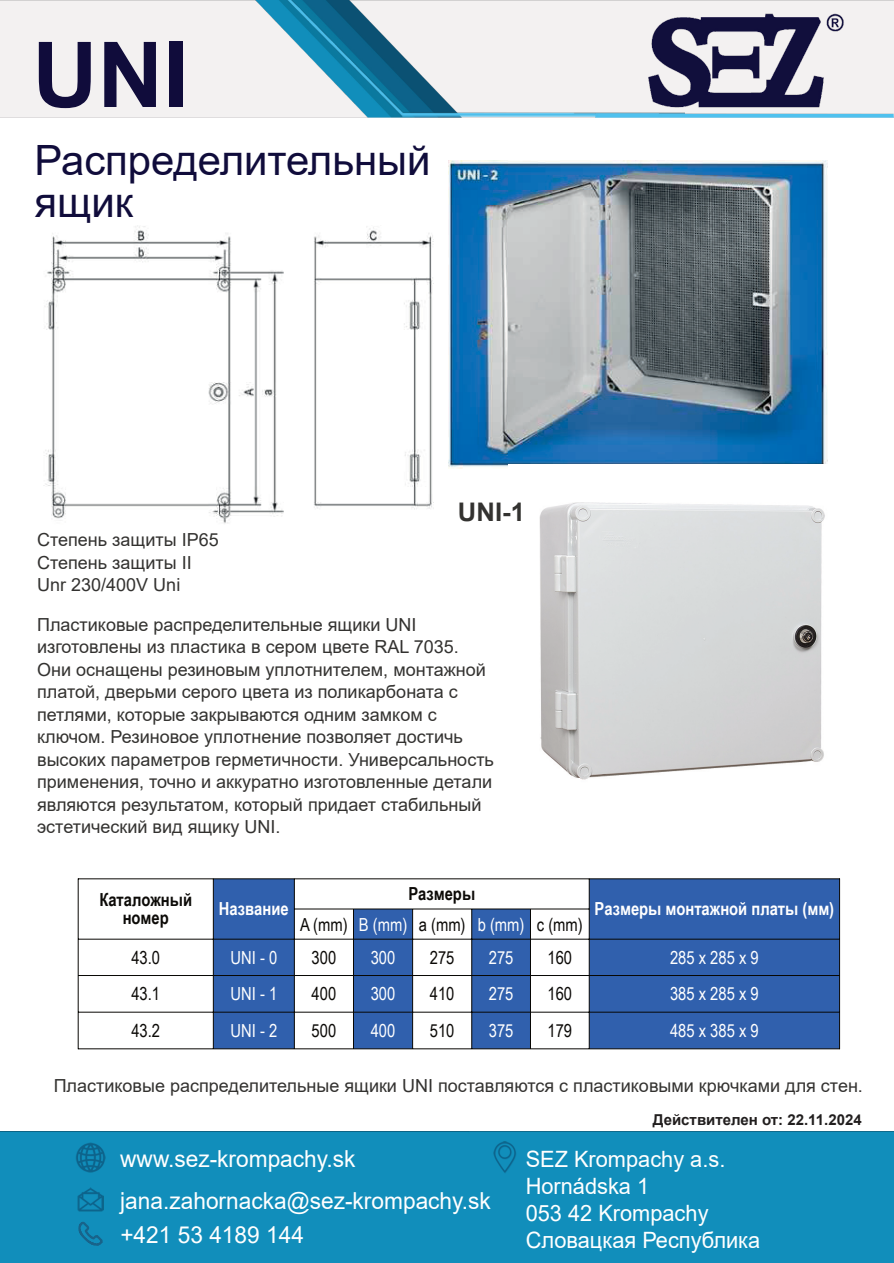
<style>
.page{position:relative;width:894px;height:1263px;background:#fff}
.page>*{position:absolute;margin:0;border:0;box-sizing:border-box;transform-origin:0 0}
.t1{font:700 90.9px "Arial";color:#100c3b}
.t2{font:41.7px/41.7px "Arial";color:#100c3b}
.t3{font:700 25.65px "Arial";color:#333230}
.t4{font:23.4px/41.8px "Arial";color:#fff}
.t5{font:22.5px/27px "Arial";color:#fff}
.t6{font:18px/22.5px "Arial";color:#333230}
.t7{font:18px "Arial Narrow";color:#0c0a07}
.t8{font:18px "Arial Narrow";color:#fff}
.t9{font:700 18px "Arial Narrow";color:#fff}
.t10{font:700 18px/18px "Arial Narrow";color:#0c0a07;text-align:center}
.t11{font:700 15px "Arial";color:#211e1e}
.s1{color:#fff}
</style>
<div class="page">
<img style="left:0;top:0;width:893px;height:1263px">
<div style="left:0;top:1px;width:893px;height:116px;background:#f3f1f1"></div>
<div style="left:0;top:618px;width:893px;height:513px;background:#fff"></div>
<img style="left:239px;top:0;width:445px;height:117px">
<img style="left:595px;top:113px;width:298px;height:4px">
<img style="left:641px;top:7px;width:215px;height:106px">
<img style="left:76px;top:1143px;width:29px;height:30px">
<img style="left:78px;top:1188px;width:25px;height:23px">
<img style="left:493px;top:1142px;width:23px;height:32px">
<svg style="left:77px;top:1221px;width:27px;height:26px"></svg>
<svg style="left:79px;top:879px;width:134px;height:169px"></svg>
<svg style="left:214px;top:879px;width:624px;height:169px;fill:#3060ad"></svg>
<hr style="left:78px;top:878px;width:1px;height:171px;background:#080704">
<hr style="left:838px;top:878px;width:1px;height:171px;background:#080704">
<hr style="left:213px;top:879px;width:1px;height:170px;background:#080704">
<hr style="left:294px;top:879px;width:1px;height:170px;background:#080704">
<hr style="left:588px;top:879px;width:1px;height:170px;background:#080704">
<hr style="left:353px;top:909px;width:1px;height:140px;background:#080704">
<hr style="left:412px;top:909px;width:1px;height:140px;background:#080704">
<hr style="left:471px;top:909px;width:1px;height:140px;background:#080704">
<hr style="left:530px;top:909px;width:1px;height:140px;background:#080704">
<hr style="left:78px;top:878px;width:761px;height:1px;background:#080704">
<hr style="left:294px;top:909px;width:295px;height:1px;background:#080704">
<hr style="left:78px;top:939px;width:761px;height:1px;background:#080704">
<hr style="left:78px;top:975px;width:761px;height:1px;background:#080704">
<hr style="left:78px;top:1012px;width:761px;height:1px;background:#080704">
<hr style="left:78px;top:1048px;width:761px;height:1px;background:#080704">
<img style="left:36px;top:225px;width:410px;height:305px">
<img style="left:448px;top:161px;width:379px;height:308px">
<img style="left:508px;top:464px;width:346px;height:316px">
<h1 class="t1" style="left:32px;top:41px;width:157px">UNI</h1>
<h2 class="t2" style="left:35px;top:143px;width:397px">Распределительный ящик</h2>
<p class="t6" style="left:37px;top:530px;width:183px">Степень защиты IP65<br>Степень защиты II<br>Unr 230/400V Uni</p>
<h3 class="t3" style="left:458px;top:502px;width:68px">UNI-1</h3>
<p class="t6" style="left:37px;top:615px;width:458px">Пластиковые распределительные ящики UNI изготовлены из пластика в сером цвете RAL 7035.<br>Они оснащены резиновым уплотнителем, монтажной платой, дверьми серого цвета из поликарбоната с петлями, которые закрываются одним замком с ключом. Резиновое уплотнение позволяет достичь высоких параметров герметичности. Универсальность применения, точно и аккуратно изготовленные детали являются результатом, который придает стабильный эстетический вид ящику UNI.</p>
<p class="t10" style="left:99px;top:893px;width:94px">Каталожный номер</p>
<p class="t9" style="left:219px;top:902px;width:71px">Название</p>
<p class="t10" style="left:408px;top:887px;width:68px">Размеры</p>
<p class="t7" style="left:300px;top:917px;width:284px">A (mm) <span class="s1">B (mm)</span> a (mm) <span class="s1">b (mm)</span> c (mm)</p>
<p class="t9" style="left:594px;top:902px;width:241px">Размеры монтажной платы (мм)</p>
<p class="t7" style="left:131px;top:951px;width:30px">43.0</p>
<p class="t8" style="left:230px;top:951px;width:48px">UNI - 0</p>
<p class="t7" style="left:311px;top:951px;width:26px">300</p>
<p class="t8" style="left:370px;top:951px;width:26px">300</p>
<p class="t7" style="left:429px;top:951px;width:26px">275</p>
<p class="t8" style="left:488px;top:951px;width:26px">275</p>
<p class="t7" style="left:547px;top:951px;width:26px">160</p>
<p class="t8" style="left:669px;top:951px;width:90px">285 x 285 x 9</p>
<p class="t7" style="left:131px;top:987px;width:30px">43.1</p>
<p class="t8" style="left:230px;top:987px;width:48px">UNI - 1</p>
<p class="t7" style="left:311px;top:987px;width:26px">400</p>
<p class="t8" style="left:370px;top:987px;width:26px">300</p>
<p class="t7" style="left:429px;top:987px;width:26px">410</p>
<p class="t8" style="left:488px;top:987px;width:26px">275</p>
<p class="t7" style="left:547px;top:987px;width:26px">160</p>
<p class="t8" style="left:669px;top:987px;width:90px">385 x 285 x 9</p>
<p class="t7" style="left:131px;top:1024px;width:30px">43.2</p>
<p class="t8" style="left:230px;top:1024px;width:48px">UNI - 2</p>
<p class="t7" style="left:311px;top:1024px;width:26px">500</p>
<p class="t8" style="left:370px;top:1024px;width:26px">400</p>
<p class="t7" style="left:429px;top:1024px;width:26px">510</p>
<p class="t8" style="left:488px;top:1024px;width:26px">375</p>
<p class="t7" style="left:547px;top:1024px;width:26px">179</p>
<p class="t8" style="left:669px;top:1024px;width:90px">485 x 385 x 9</p>
<p class="t6" style="left:54px;top:1076px;width:810px">Пластиковые распределительные ящики UNI поставляются с пластиковыми крючками для стен.</p>
<p class="t4" style="left:120px;top:1140px;width:372px">www.sez-krompachy.sk jana.zahornacka@sez-krompachy.sk</p>
<p class="t4" style="left:120px;top:1216px;width:185px">+421 53 4189 144</p>
<p class="t11" style="left:652px;top:1114px;width:210px">Действителен от: 22.11.2024</p>
<p class="t5" style="left:525px;top:1148px;width:236px">SEZ Krompachy a.s.<br>Hornádska 1<br>053 42 Krompachy<br>Словацкая Республика</p>
</div>
